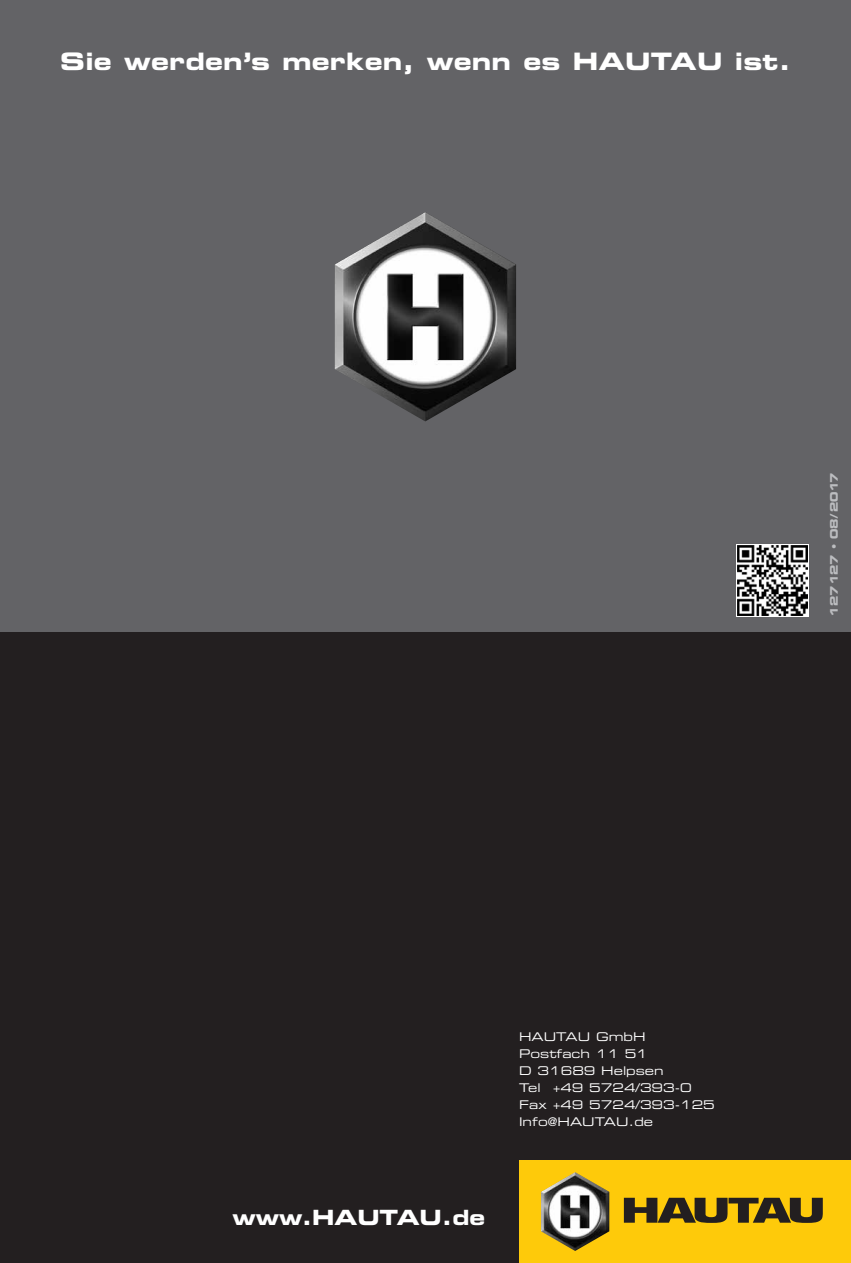
<style>
.page{position:relative;width:851px;height:1263px;background:#fff}
.page>*{position:absolute;margin:0;border:0;box-sizing:border-box;transform-origin:0 0}
.t1{font:24px "Eurostile Bold Extended Two";letter-spacing:.01em;color:#fff}
.t2{font:21px "Eurostile Bold Extended Two";color:#fff}
.t3{font:12px/17px "Eurostile Extended Two";color:#fff}
.t4{font:10.5px "Eurostile Bold Extended Two";color:#bcbdc0}
</style>
<div class="page">
<div style="left:0;top:0;width:850px;height:1263px;background:#231f20"></div>
<div style="left:0;top:0;width:850px;height:631px;background:#636366"></div>
<img style="left:334px;top:212px;width:182px;height:209px">
<div style="left:519px;top:1161px;width:331px;height:102px;background:#feca0a"></div>
<img style="left:541px;top:1172px;width:68px;height:79px">
<svg style="left:623px;top:1198px;width:199px;height:25px"></svg>
<svg style="left:736px;top:544px;width:72px;height:73px"></svg>
<img style="left:737px;top:546px;width:70px;height:69px">
<h1 class="t1" style="left:60px;top:44px;width:732px">Sie werden’s merken, wenn es HAUTAU ist.</h1>
<p class="t4" style="left:826px;top:617px;width:145px;rotate:-90deg">127127 • 08/ 2017</p>
<h2 class="t2" style="left:232px;top:1202px;width:254px">www.HAUTAU.de</h2>
<p class="t3" style="left:519px;top:1028px;width:197px">HAUTAU GmbH<br>Postfach 11 51<br>D 31689 Helpsen<br>Tel +49 5724/393-0<br>Fax +49 5724/393-125<br>Info@HAUTAU.de</p>
</div>
